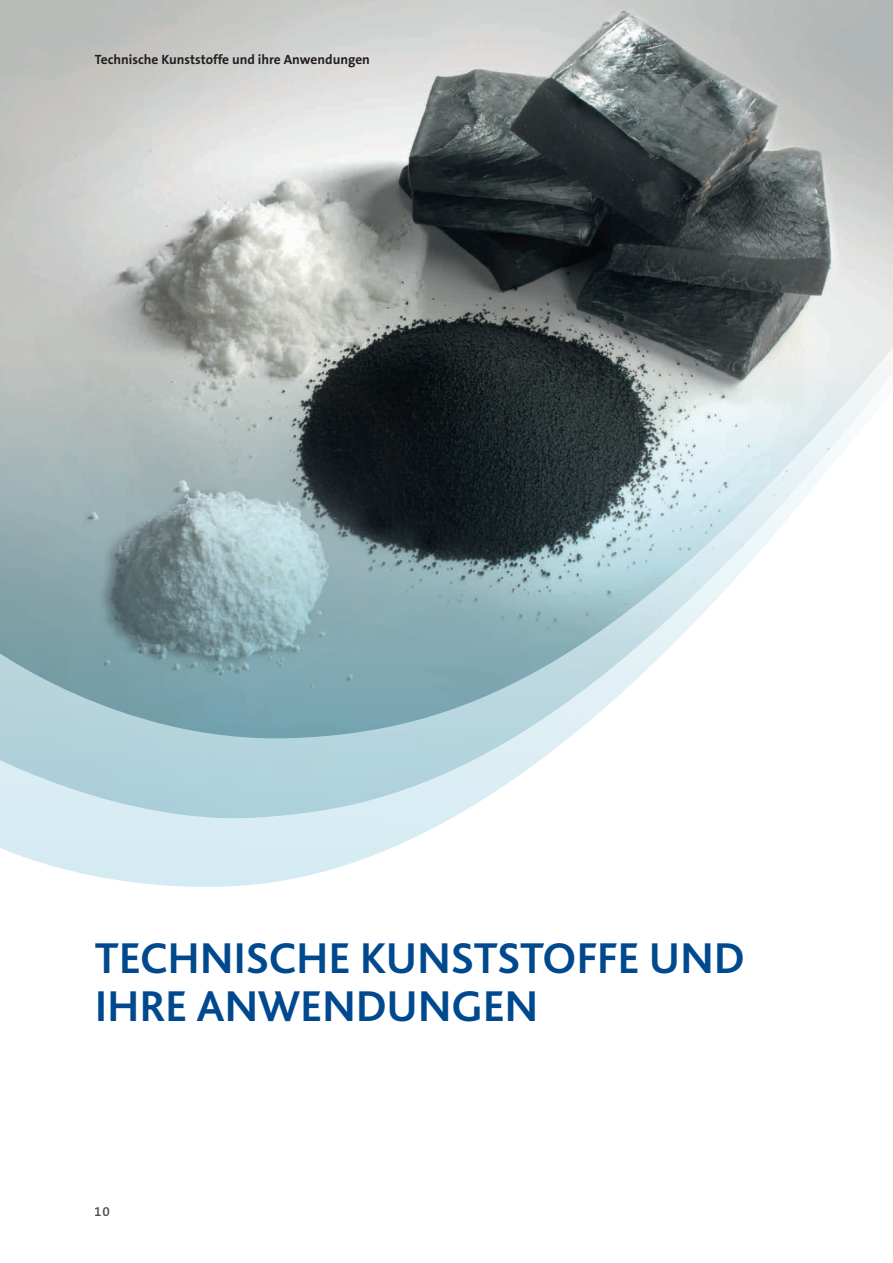
<style>
.page{position:relative;width:893px;height:1263px;background:#fff}
.page>*{position:absolute;margin:0;border:0;box-sizing:border-box;transform-origin:0 0}
.t1{font:700 45px/48px "Bliss 2";letter-spacing:-.01em;color:#01498e}
.t2{font:700 13.5px "The Sans B7";color:#231f20}
.t3{font:600 13.5px "The Sans B6";color:#231f20}
</style>
<div class="page">
<img style="left:0;top:0;width:893px;height:284px">
<svg style="left:0;top:284px;width:893px;height:48px;background:#888c8a"></svg>
<svg style="left:0;top:332px;width:893px;height:25px;background:#868a88"></svg>
<svg style="left:0;top:357px;width:893px;height:20px;background:#868b8a"></svg>
<svg style="left:0;top:377px;width:889px;height:510px"></svg>
<p class="t2" style="left:95px;top:52px;width:277px">Technische Kunststoffe und ihre Anwendungen</p>
<h1 class="t1" style="left:95px;top:933px;width:652px">TECHNISCHE KUNSTSTOFFE UND<br>IHRE ANWENDUNGEN</h1>
<p class="t3" style="left:95px;top:1204px;width:16px">10</p>
</div>
